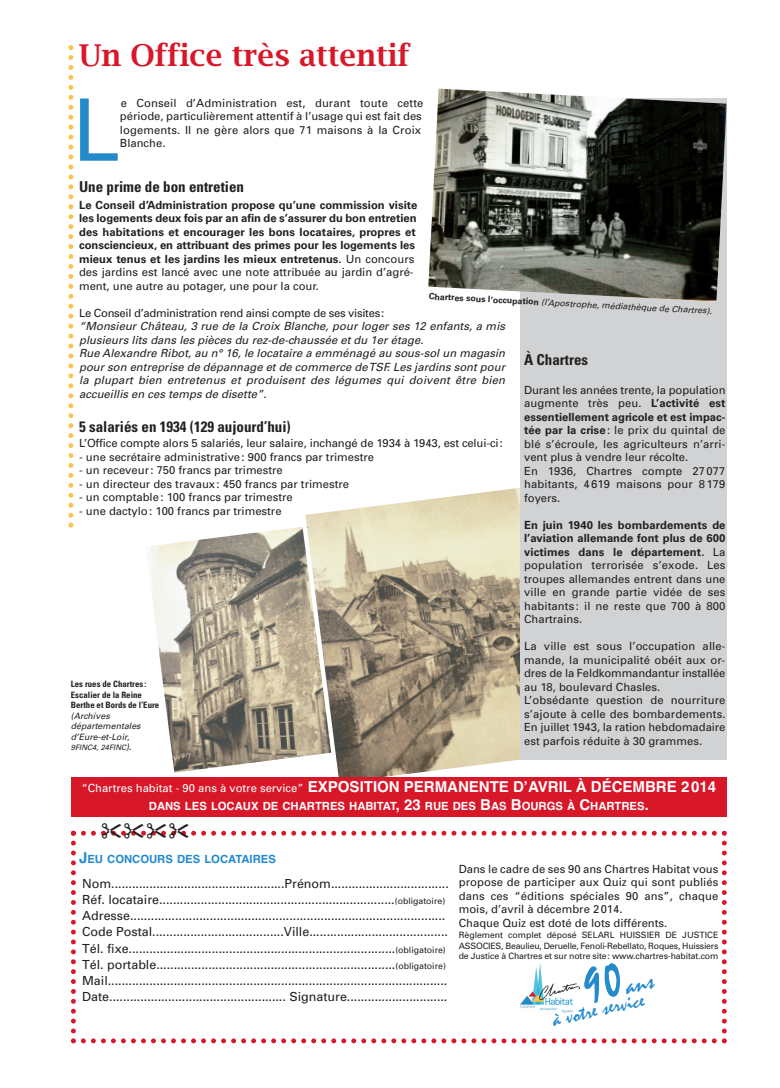
<style>
.page{position:relative;width:780px;height:1088px;background:#fff}
.page>*{position:absolute;margin:0;border:0;box-sizing:border-box;transform-origin:0 0}
.t1{font:86.12px "Univers";color:#238acb}
.t2{font:600 30px "Lucida Bright";color:#d81729}
.t3{font:21.12px "Mistral";color:#238acb}
.t4{font:700 15px "Helvetica";color:#fff}
.t5{font:700 condensed 15px "Univers";color:#231f20}
.t6{font:12.5px/16.2px "Univers";color:#231f20}
.t7{font:11.25px/13.5px "Univers";color:#231f20}
.t8{font:700 11.25px/13.5px "Univers";color:#231f20}
.t9{font:italic 11.25px/13.5px "Univers";letter-spacing:.005em;color:#231f20}
.t10{font:700 11.25px "Helvetica";color:#fff}
.t11{font:11.25px "Univers";letter-spacing:-.025em;color:#231f20}
.t12{font:700 11.25px "Helvetica";color:#238acb}
.t13{font:8.75px/10.5px "Univers";letter-spacing:-.015em;color:#231f20;text-align:justify}
.t14{font:italic 8.75px/10.5px "Univers";letter-spacing:.005em;color:#231f20}
.t15{font:700 condensed 8.75px/10.5px "Univers";color:#231f20}
.t16{font:italic 7.5px "Univers";letter-spacing:.005em;color:#231f20}
.s1{font-weight:400}
.s2{font-weight:700;font-style:normal}
.s3{font-weight:700}
.s4{font-size:8.75px}
.s5{font-weight:700;font-style:normal;font-stretch:condensed;font-size:8.75px}
.s6{font-family:"Univers";font-weight:400;font-size:11.25px}
.s7{font-size:15px}
</style>
<div class="page">
<img style="left:151px;top:527px;width:154px;height:245px">
<img style="left:305px;top:488px;width:215px;height:289px">
<svg style="left:68px;top:45px;width:5px;height:483px"></svg>
<div style="left:71px;top:777px;width:655px;height:39px;background:#d81729"></div>
<div style="left:520px;top:98px;width:206px;height:662px;background:#d1d2d4"></div>
<img style="left:428px;top:89px;width:298px;height:213px">
<svg style="left:71px;top:830px;width:655px;height:213px"></svg>
<h2 class="t2" style="left:79px;top:38px;width:332px">Un Office très attentif</h2>
<h1 class="t1" style="left:72px;top:99px;width:49px">L</h1>
<p class="t7" style="left:120px;top:97px;width:305px">e Conseil d’Administration est, durant toute cette période, particulièrement attentif à l’usage qui est fait des logements. Il ne gère alors que 71 maisons à la Croix Blanche.</p>
<h3 class="t5" style="left:79px;top:181px;width:166px">Une prime de bon entretien</h3>
<p class="t8" style="left:79px;top:199px;width:339px">Le Conseil d’Administration propose qu’une commission visite les logements deux fois par an afin de s’assurer du bon entretien des habitations et encourager les bons locataires, propres et consciencieux, en attribuant des primes pour les logements les mieux tenus et les jardins les mieux entretenus. <span class="s1">Un concours des jardins est lancé avec une note attribuée au jardin d’agré&shy;ment, une autre au potager, une pour la cour.</span></p>
<p class="t11" style="left:79px;top:309px;width:307px">Le Conseil d’administration rend ainsi compte de ses visites:</p>
<p class="t9" style="left:79px;top:320px;width:427px">“Monsieur Château, 3 rue de la Croix Blanche, pour loger ses 12 enfants, a mis plusieurs lits dans les pièces du rez-de-chaussée et du 1er étage.<br>Rue Alexandre Ribot, au n° 16, le locataire a emménagé au sous-sol un magasin pour son entreprise de dépannage et de commerce deTSF. Les jardins sont pour la plupart bien entretenus et produisent des légumes qui doivent être bien accueillis en ces temps de disette”.</p>
<h3 class="t5" style="left:79px;top:421px;width:213px">5 salariés en 1934 (129 aujourd’hui)</h3>
<p class="t7" style="left:79px;top:437px;width:425px">L’Office compte alors 5 salariés, leur salaire, inchangé de 1934 à 1943, est celui-ci:</p>
<p class="t7" style="left:79px;top:451px;width:296px">- une secrétaire administrative: 900 francs par trimestre</p>
<p class="t7" style="left:79px;top:464px;width:205px">- un receveur: 750 francs par trimestre</p>
<p class="t7" style="left:79px;top:478px;width:271px">- un directeur des travaux: 450 francs par trimestre</p>
<p class="t7" style="left:79px;top:491px;width:215px">- un comptable: 100 francs par trimestre</p>
<p class="t7" style="left:79px;top:505px;width:204px">- une dactylo: 100 francs par trimestre</p>
<p class="t14" style="left:429px;top:292px;width:285px;rotate:3deg"><span class="s2">Chartres sous l’occupation</span> (l’Apostrophe, médiathèque de Chartres)<span class="s2">.</span></p>
<h3 class="t5" style="left:524px;top:354px;width:66px">À Chartres</h3>
<p class="t7" style="left:524px;top:384px;width:203px">Durant les années trente, la population augmente très peu. <span class="s3">L’activité est essentiellement agricole et est impac&shy;tée par la crise</span>: le prix du quintal de blé s’écroule, les agriculteurs n’arri&shy;vent plus à vendre leur récolte.<br>En 1936, Chartres compte 27077 habitants, 4619 maisons pour 8179 foyers.</p>
<p class="t7" style="left:524px;top:519px;width:203px;text-align:justify"><span class="s3">En juin 1940 les bombardements de l’aviation allemande font plus de 600 victimes dans le département.</span> La population terrorisée s’exode. Les troupes allemandes entrent dans une ville en grande partie vidée de ses habitants : il ne reste que 700 à 800<br>Chartrains.</p>
<p class="t7" style="left:524px;top:640px;width:203px">La ville est sous l’occupation alle&shy;mande, la municipalité obéit aux or&shy;dres de la Feldkommandantur installée au 18, boulevard Chasles.<br>L’obsédante question de nourriture s’ajoute à celle des bombardements.<br>En juillet 1943, la ration hebdomadaire est parfois réduite à 30 grammes.</p>
<p class="t15" style="left:71px;top:679px;width:90px">Les rues de Chartres :<br>Escalier de la Reine<br>Berthe et Bords de l’Eure</p>
<p class="t14" style="left:71px;top:711px;width:71px">(Archives départementales d’Eure-et-Loir,</p>
<p class="t16" style="left:71px;top:744px;width:62px">9FINC4, 24FINC<span class="s4">)</span><span class="s5">.</span></p>
<h3 class="t4" style="left:81px;top:778px;width:636px"><span class="s6">“Chartres habitat - 90 ans à votre service”</span> EXPOSITION PERMANENTE D’AVRIL À DÉCEMBRE 2014</h3>
<p class="t10" style="left:149px;top:799px;width:501px">DANS LES LOCAUX DE CHARTRES HABITAT<span class="s7">, 23</span> RUE DES <span class="s7">B</span>AS <span class="s7">B</span>OURGS À <span class="s7">C</span>HARTRES<span class="s7">.</span></p>
<p class="t12" style="left:79px;top:852px;width:198px"><span class="s7">J</span>EU CONCOURS DES LOCATAIRES</p>
<p class="t6" style="left:82px;top:876px;width:368px">Nom..................................................Prénom..................................<br>Réf. locataire....................................................................<span class="s4">(obligatoire)<br></span>Adresse...........................................................................................<br>Code Postal......................................Ville........................................<br>Tél. fixe.............................................................................<span class="s4">(obligatoire)<br></span>Tél. portable.....................................................................<span class="s4">(obligatoire)<br></span>Mail..................................................................................................<br>Date................................................... Signature.............................</p>
<p class="t7" style="left:458px;top:863px;width:261px">Dans le cadre de ses 90 ans Chartres Habitat vous propose de participer aux Quiz qui sont publiés dans ces “éditions spéciales 90 ans”, chaque mois, d’avril à décembre 2014.<br>Chaque Quiz est doté de lots différents.</p>
<p class="t13" style="left:458px;top:931px;width:261px">Règlement complet déposé SELARL HUISSIER DE JUSTICE ASSOCIES, Beaulieu, Deruelle, Fenoli-Rebellato, Roques, Huissiers de Justice à Chartres et sur notre site: www.chartres-habitat.com</p>
<h3 class="t3" style="left:549px;top:1007px;width:77px;rotate:-13deg">à votr<sup>9</sup>e s<sup>0</sup>erv</h3>
</div>
